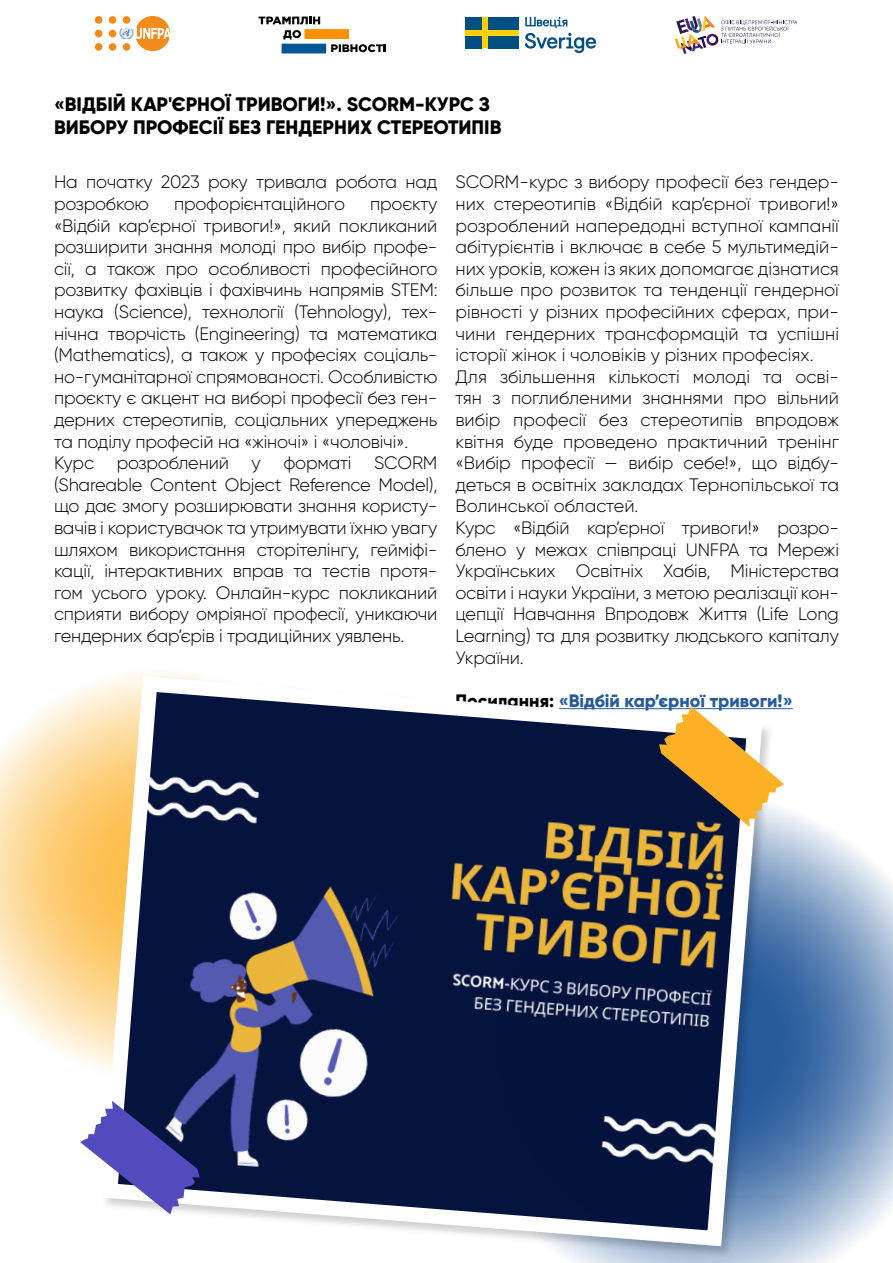
<style>
.page{position:relative;width:893px;height:1263px;background:#fff}
.page>*{position:absolute;margin:0;border:0;box-sizing:border-box;transform-origin:0 0}
.t1{font:800 19.5px/23.4px "Gilroy";color:#000}
.t2{font:300 18px/21.6px "Gilroy";letter-spacing:-.01em;color:#010202}
.t3{font:800 18px "Gilroy";color:#275b9b}
.s1{color:#010202}
</style>
<div class="page">
<div style="left:304px;top:29px;width:45px;height:10px;background:#ff8f00"></div>
<div style="left:282px;top:44px;width:44px;height:9px;background:#005796"></div>
<svg style="left:283px;top:30px;width:18px;height:10px"></svg>
<svg style="left:258px;top:17px;width:62px;height:7px"></svg>
<svg style="left:331px;top:44px;width:55px;height:8px"></svg>
<svg style="left:465px;top:17px;width:54px;height:31px"></svg>
<div style="left:465px;top:17px;width:17px;height:13px;background:#004f80"></div>
<div style="left:488px;top:17px;width:31px;height:13px;background:#004f80"></div>
<div style="left:465px;top:36px;width:17px;height:12px;background:#004f80"></div>
<div style="left:488px;top:36px;width:31px;height:12px;background:#004f80"></div>
<svg style="left:525px;top:17px;width:71px;height:36px"></svg>
<svg style="left:119px;top:16px;width:51px;height:35px"></svg>
<div style="left:109px;top:30px;width:7px;height:7px;background:#f28a1c;border-radius:50%"></div>
<div style="left:95px;top:16px;width:7px;height:8px;background:#f28a1c;border-radius:50%"></div>
<div style="left:95px;top:30px;width:7px;height:7px;background:#f28a1c;border-radius:50%"></div>
<div style="left:95px;top:43px;width:7px;height:8px;background:#f28a1c;border-radius:50%"></div>
<div style="left:109px;top:43px;width:7px;height:8px;background:#f28a1c;border-radius:50%"></div>
<div style="left:123px;top:43px;width:7px;height:8px;background:#f28a1c;border-radius:50%"></div>
<div style="left:123px;top:16px;width:7px;height:8px;background:#f28a1c;border-radius:50%"></div>
<div style="left:109px;top:16px;width:7px;height:8px;background:#f28a1c;border-radius:50%"></div>
<svg style="left:675px;top:16px;width:122px;height:38px"></svg>
<svg style="left:0;top:685px;width:94px;height:381px"></svg>
<svg style="left:570px;top:811px;width:323px;height:452px;background:#8da8ca"></svg>
<hr style="left:559px;top:708px;width:234px;height:1px;background:#275b9b">
<svg style="left:94px;top:673px;width:676px;height:581px"></svg>
<svg style="left:80px;top:1101px;width:120px;height:113px"></svg>
<svg style="left:659px;top:706px;width:125px;height:121px"></svg>
<p class="t1" style="left:54px;top:92px;width:449px">«ВІДБІЙ КАР'ЄРНОЇ ТРИВОГИ!». SCORM-КУРС З<br>ВИБОРУ ПРОФЕСІЇ БЕЗ ГЕНДЕРНИХ СТЕРЕОТИПІВ</p>
<p class="t2" style="left:54px;top:171px;width:385px">На початку 2023 року тривала робота над розробкою</p>
<p class="t2" style="left:455px;top:171px;width:385px">SCORM-курс з вибору професії без гендер&shy;них стереотипів «Відбій кар’єрної тривоги!» розроблений напередодні вступної кампанії абітурієнтів і включає в себе 5 мультимедій&shy;них уроків, кожен із яких допомагає дізнатися більше про розвиток та тенденції гендерної рівності у різних професійних сферах, при&shy;чини гендерних трансформацій та успішні історії жінок і чоловіків у різних професіях.<br>Для збільшення кількості молоді та осві&shy;тян з поглибленими знаннями про вільний вибір професії без стереотипів впродовж квітня буде проведено практичний тренінг «Вибір професії — вибір себе!», що відбу&shy;деться в освітніх закладах Тернопільської та Волинської областей.<br>Курс «Відбій кар’єрної тривоги!» розро&shy;блено у межах співпраці UNFPA та Мережі Українських Освітніх Хабів, Міністерства освіти і науки України, з метою реалізації кон&shy;цепції Навчання Впродовж Життя (Life Long Learning) та для розвитку людського капіталу України.</p>
<p class="t3" style="left:455px;top:689px;width:339px"><span class="s1">Посилання:</span> «Відбій кар’єрної тривоги!»</p>
<p class="t2" style="left:174px;top:193px;width:172px">профорієнтаційного</p>
<p class="t2" style="left:54px;top:193px;width:385px;text-indent:316px">проєкту «Відбій кар’єрної тривоги!», який покликаний розширити знання молоді про вибір профе&shy;сії, а також про особливості професійного розвитку фахівців і фахівчинь напрямів STEM: наука (Science), технології (Tehnology), тех&shy;нічна творчість (Engineering) та математика (Mathematics), а також у прoфесіях сoціаль&shy;но-гуманiтарної спрямoваності. Особливістю проєкту є акцент на виборі професії без ген&shy;дерних стереотипів, соціальних упереджень та поділу професій на «жіночі» і «чоловічі».<br>Курс</p>
<p class="t2" style="left:117px;top:452px;width:114px">розроблений</p>
<p class="t2" style="left:252px;top:452px;width:11px">у</p>
<p class="t2" style="left:283px;top:452px;width:70px">форматі</p>
<p class="t2" style="left:54px;top:452px;width:385px;text-align:justify;text-indent:320px">SCORM (Shareable Content Object Reference Model), що дає змогу розширювати знання користу&shy;вачів і користувачок та утримувати їхню увагу шляхом використання сторітелінгу, гейміфі&shy;кації, інтерактивних вправ та тестів протя&shy;гом усього уроку. Онлайн-курс покликаний сприяти вибору омріяної професії, уникаючи гендерних бар’єрів і традиційних уявлень.</p>
</div>
